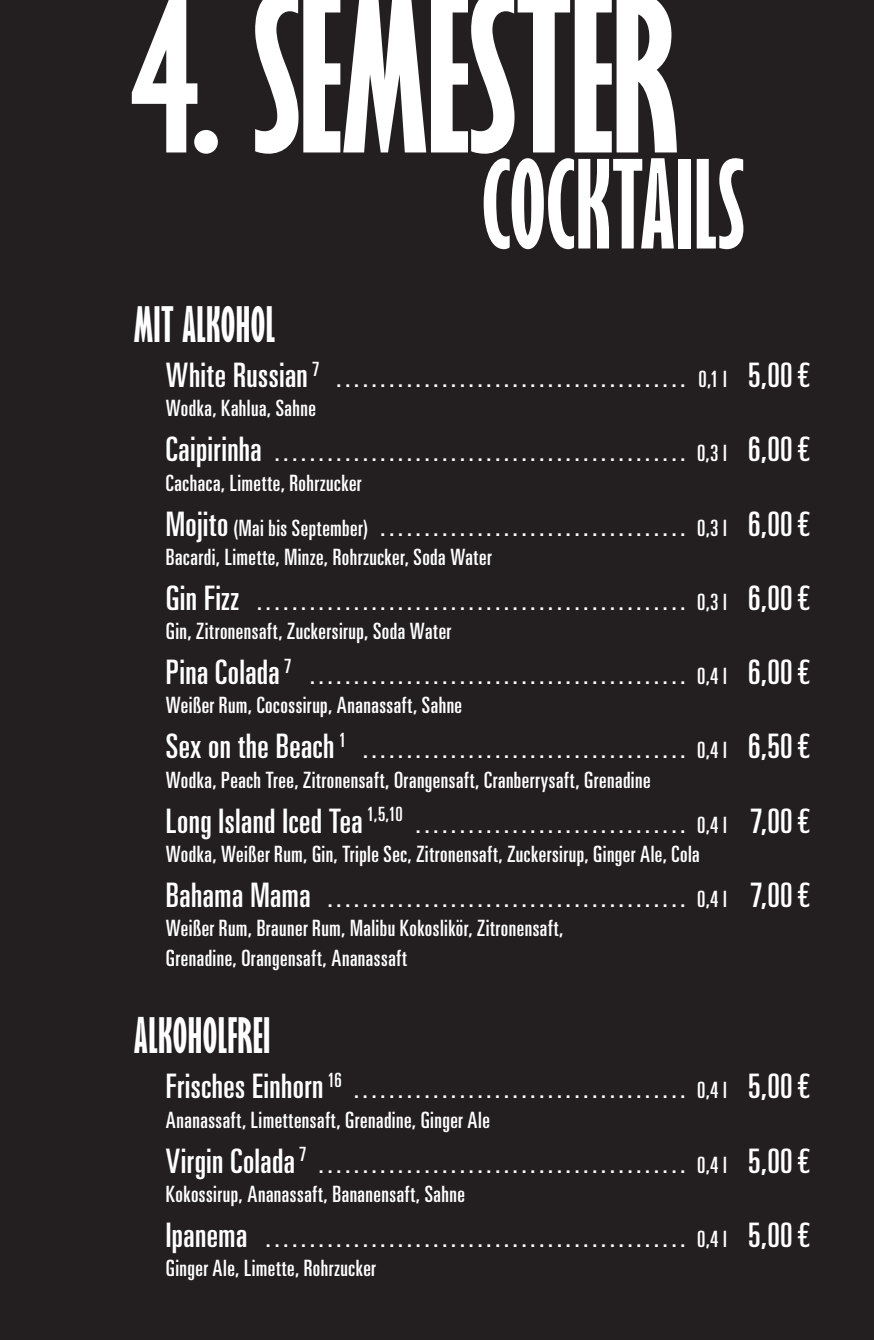
<style>
.page{position:relative;width:874px;height:1340px;background:#fff}
.page>*{position:absolute;margin:0;border:0;box-sizing:border-box;transform-origin:0 0}
.t1{font:700 202.5px "Gill Sans Nova Extra Cond";letter-spacing:-.01em;color:#fff}
.t2{font:700 112.5px "Gill Sans Nova Extra Cond";color:#fff}
.t3{font:700 45px "Gill Sans Nova Extra Cond";letter-spacing:.01em;color:#fff}
.t4{font:ultra-condensed 33.75px "Univers LT Std";letter-spacing:.01em;color:#fff}
.t5{font:ultra-condensed 22.5px/29.2px "Univers LT Std";letter-spacing:.02em;color:#fff}
.s1{font-size:33.75px}
</style>
<div class="page">
<div style="left:0;top:0;width:874px;height:1339px;background:#231f20"></div>
<h1 class="t1" style="left:129px;top:-50px;width:551px">4. SEMESTER</h1>
<h2 class="t2" style="left:482px;top:136px;width:265px">COCKTAILS</h2>
<h3 class="t3" style="left:134px;top:297px;width:143px">MIT ALKOHOL</h3>
<h3 class="t4" style="left:166px;top:356px;width:155px">White Russian <sup>7</sup></h3>
<p class="t5" style="left:337px;top:364px;width:475px">. . . . . . . . . . . . . . . . . . . . . . . . . . . . . . . . . . . . . . . 0,1 l <span class="s1">5,00€</span></p>
<p class="t5" style="left:166px;top:385px;width:646px;line-height:45px">Wodka, Kahlua, Sahne<br><span class="s1">Caipirinha</span> . . . . . . . . . . . . . . . . . . . . . . . . . . . . . . . . . . . . . . . . . . . . . . 0,3 l <span class="s1">6,00€</span></p>
<p class="t5" style="left:166px;top:460px;width:646px;line-height:45px">Cachaca, Limette, Rohrzucker<br><span class="s1">Mojito</span> (Mai bis September) . . . . . . . . . . . . . . . . . . . . . . . . . . . . . . . . . . 0,3 l <span class="s1">6,00€</span></p>
<p class="t5" style="left:166px;top:534px;width:646px;line-height:45px">Bacardi, Limette, Minze, Rohrzucker, Soda Water<br><span class="s1">Gin Fizz</span> . . . . . . . . . . . . . . . . . . . . . . . . . . . . . . . . . . . . . . . . . . . . . . . . 0,3 l <span class="s1">6,00€</span></p>
<p class="t5" style="left:166px;top:616px;width:287px">Gin, Zitronensaft, Zuckersirup, Soda Water</p>
<h3 class="t4" style="left:166px;top:653px;width:127px">Pina Colada <sup>7</sup></h3>
<p class="t5" style="left:166px;top:661px;width:646px;text-indent:145px">. . . . . . . . . . . . . . . . . . . . . . . . . . . . . . . . . . . . . . . . . . 0,4 l <span class="s1">6,00€<br></span>Weißer Rum, Cocossirup, Ananassaft, Sahne</p>
<h3 class="t4" style="left:166px;top:727px;width:182px">Sex on the Beach <sup>1</sup></h3>
<p class="t5" style="left:166px;top:735px;width:646px;text-indent:197px">. . . . . . . . . . . . . . . . . . . . . . . . . . . . . . . . . . . . 0,4 l <span class="s1">6,50€<br></span>Wodka, Peach Tree, Zitronensaft, Orangensaft, Cranberrysaft, Grenadine</p>
<h3 class="t4" style="left:166px;top:801px;width:238px">Long Island Iced Tea <sup>1,5,10</sup></h3>
<p class="t5" style="left:166px;top:810px;width:646px;text-indent:250px">. . . . . . . . . . . . . . . . . . . . . . . . . . . . . . 0,4 l <span class="s1">7,00€<br></span>Wodka, Weißer Rum, Gin, Triple Sec, Zitronensaft, Zuckersirup, Ginger Ale, Cola</p>
<p class="t5" style="left:166px;top:884px;width:646px"><span class="s1">Bahama Mama</span> . . . . . . . . . . . . . . . . . . . . . . . . . . . . . . . . . . . . . . . . 0,4 l <span class="s1">7,00€<br></span>Weißer Rum, Brauner Rum, Malibu Kokoslikör, Zitronensaft,<br>Grenadine, Orangensaft, Ananassaft</p>
<h3 class="t3" style="left:134px;top:1008px;width:138px">ALKOHOLFREI</h3>
<h3 class="t4" style="left:166px;top:1067px;width:178px">Frisches Einhorn <sup>16</sup></h3>
<p class="t5" style="left:166px;top:1075px;width:646px;text-indent:189px">. . . . . . . . . . . . . . . . . . . . . . . . . . . . . . . . . . . . . 0,4 l <span class="s1">5,00€<br></span>Ananassaft, Limettensaft, Grenadine, Ginger Ale</p>
<h3 class="t4" style="left:166px;top:1141px;width:142px">Virgin Colada <sup>7</sup></h3>
<p class="t5" style="left:166px;top:1149px;width:646px;text-indent:153px">. . . . . . . . . . . . . . . . . . . . . . . . . . . . . . . . . . . . . . . . . 0,4 l <span class="s1">5,00€<br></span>Kokossirup, Ananassaft, Bananensaft, Sahne</p>
<p class="t5" style="left:166px;top:1224px;width:646px"><span class="s1">Ipanema</span> . . . . . . . . . . . . . . . . . . . . . . . . . . . . . . . . . . . . . . . . . . . . . . . 0,4 l <span class="s1">5,00€<br></span>Ginger Ale, Limette, Rohrzucker</p>
</div>
